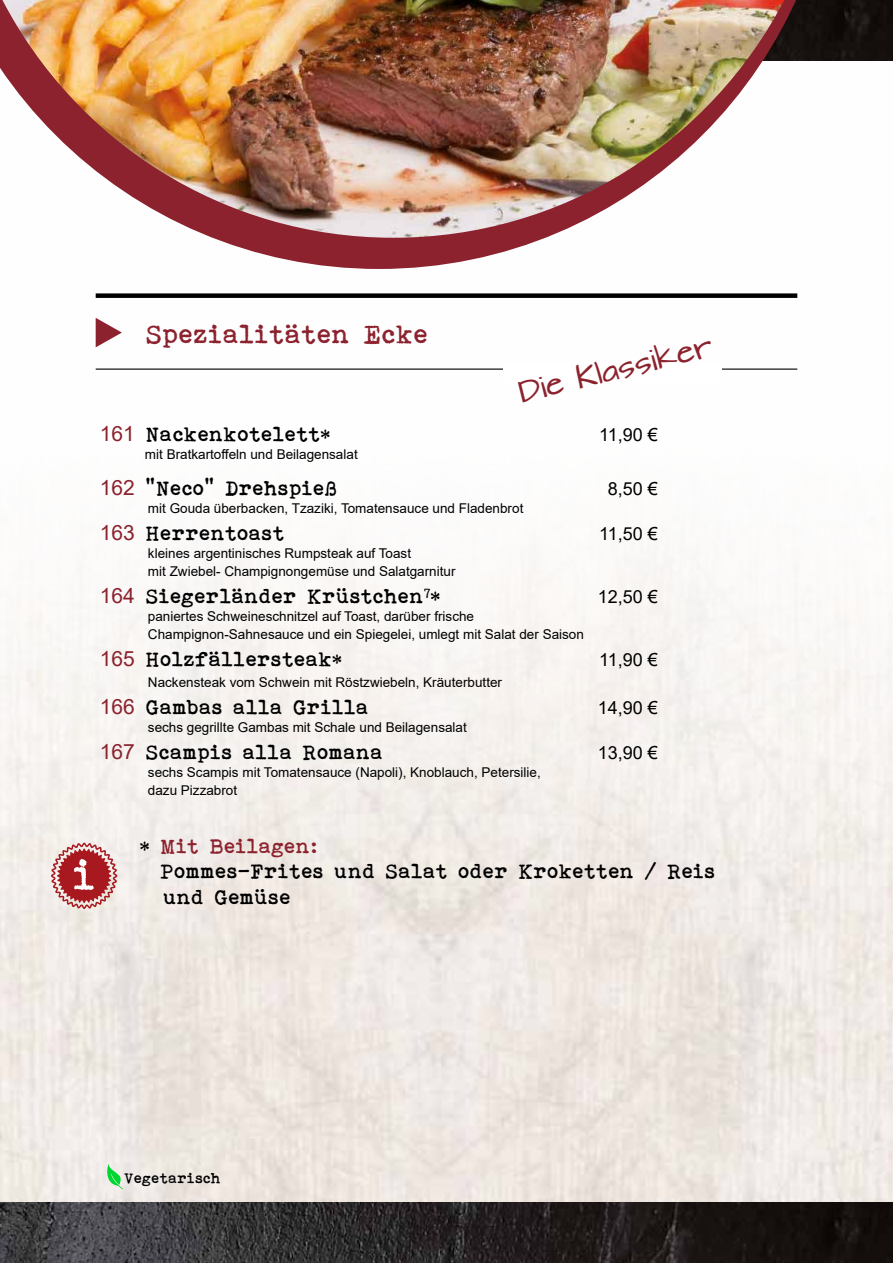
<style>
.page{position:relative;width:893px;height:1263px;background:#fff}
.page>*{position:absolute;margin:0;border:0;box-sizing:border-box;transform-origin:0 0}
.t1{font:27px "Bohemian typewriter";color:#8c222e}
.t2{font:27px "Architects Daughter";color:#8c222e}
.t3{font:21px/25.2px "Bohemian typewriter";color:#000}
.t4{font:18px "Arial";color:#000}
.t5{font:15px "Bohemian typewriter";color:#000}
.t6{font:13.5px/18px "Arial";color:#000}
.s1{font-family:"Arial";color:#8c222e}
.s2{color:#8c222e}
</style>
<div class="page">
<img style="left:0;top:1202px;width:893px;height:61px">
<img style="left:837px;top:0;width:56px;height:61px">
<div style="left:96px;top:293px;width:701px;height:5px;background:#000"></div>
<hr style="left:96px;top:369px;width:701px;height:1px;background:#000">
<svg style="left:96px;top:318px;width:26px;height:29px"></svg>
<svg style="left:0;top:0;width:837px;height:269px"></svg>
<img style="left:2px;top:0;width:782px;height:238px">
<div style="left:503px;top:364px;width:219px;height:19px;background:#fff"></div>
<svg style="left:50px;top:842px;width:68px;height:68px;background:#cb8282"></svg>
<svg style="left:102px;top:1163px;width:21px;height:26px"></svg>
<h1 class="t1" style="left:147px;top:318px;width:284px">Spezialitäten Ecke</h1>
<h1 class="t2" style="left:516px;top:379px;width:200px;rotate:-14deg">Die Klassiker</h1>
<h2 class="t3" style="left:100px;top:421px;width:233px"><span class="s1">161</span> Nackenkotelett*</h2>
<h3 class="t4" style="left:599px;top:422px;width:60px">11,90 €</h3>
<p class="t6" style="left:145px;top:445px;width:214px">mit Bratkartoffeln und Beilagensalat</p>
<h2 class="t3" style="left:100px;top:475px;width:240px"><span class="s1">162</span> “Neco“ Drehspieß</h2>
<h3 class="t4" style="left:608px;top:476px;width:52px">8,50 €</h3>
<p class="t6" style="left:148px;top:499px;width:377px">mit Gouda überbacken, Tzaziki, Tomatensauce und Fladenbrot</p>
<h2 class="t3" style="left:100px;top:520px;width:187px"><span class="s1">163</span> Herrentoast</h2>
<h3 class="t4" style="left:599px;top:521px;width:60px">11,50 €</h3>
<p class="t6" style="left:148px;top:544px;width:309px">kleines argentinisches Rumpsteak auf Toast<br>mit Zwiebel- Champignongemüse und Salatgarnitur</p>
<h2 class="t3" style="left:100px;top:583px;width:343px"><span class="s1">164</span> Siegerländer Krüstchen<sup>7</sup>*</h2>
<h3 class="t4" style="left:598px;top:584px;width:62px">12,50 €</h3>
<p class="t6" style="left:148px;top:607px;width:437px">paniertes Schweineschnitzel auf Toast, darüber frische<br>Champignon-Sahnesauce und ein Spiegelei, umlegt mit Salat der Saison</p>
<h2 class="t3" style="left:100px;top:646px;width:245px"><span class="s1">165</span> Holzfällersteak*</h2>
<h3 class="t4" style="left:599px;top:647px;width:60px">11,90 €</h3>
<p class="t6" style="left:148px;top:673px;width:356px">Nackensteak vom Schwein mit Röstzwiebeln, Kräuterbutter</p>
<h2 class="t3" style="left:100px;top:694px;width:271px"><span class="s1">166</span> Gambas alla Grilla</h2>
<h3 class="t4" style="left:598px;top:695px;width:62px">14,90 €</h3>
<p class="t6" style="left:148px;top:718px;width:320px">sechs gegrillte Gambas mit Schale und Beilagensalat</p>
<h2 class="t3" style="left:100px;top:739px;width:285px"><span class="s1">167</span> Scampis alla Romana</h2>
<h3 class="t4" style="left:598px;top:740px;width:62px">13,90 €</h3>
<p class="t6" style="left:148px;top:763px;width:394px">sechs Scampis mit Tomatensauce (Napoli), Knoblauch, Petersilie, dazu Pizzabrot</p>
<h2 class="t3" style="left:161px;top:833px;width:557px;text-indent:-21px">* <span class="s2">Mit Beilagen:<br></span>Pommes-Frites und Salat oder Kroketten / Reis und Gemüse</h2>
<p class="t5" style="left:124px;top:1169px;width:99px">Vegetarisch</p>
</div>
